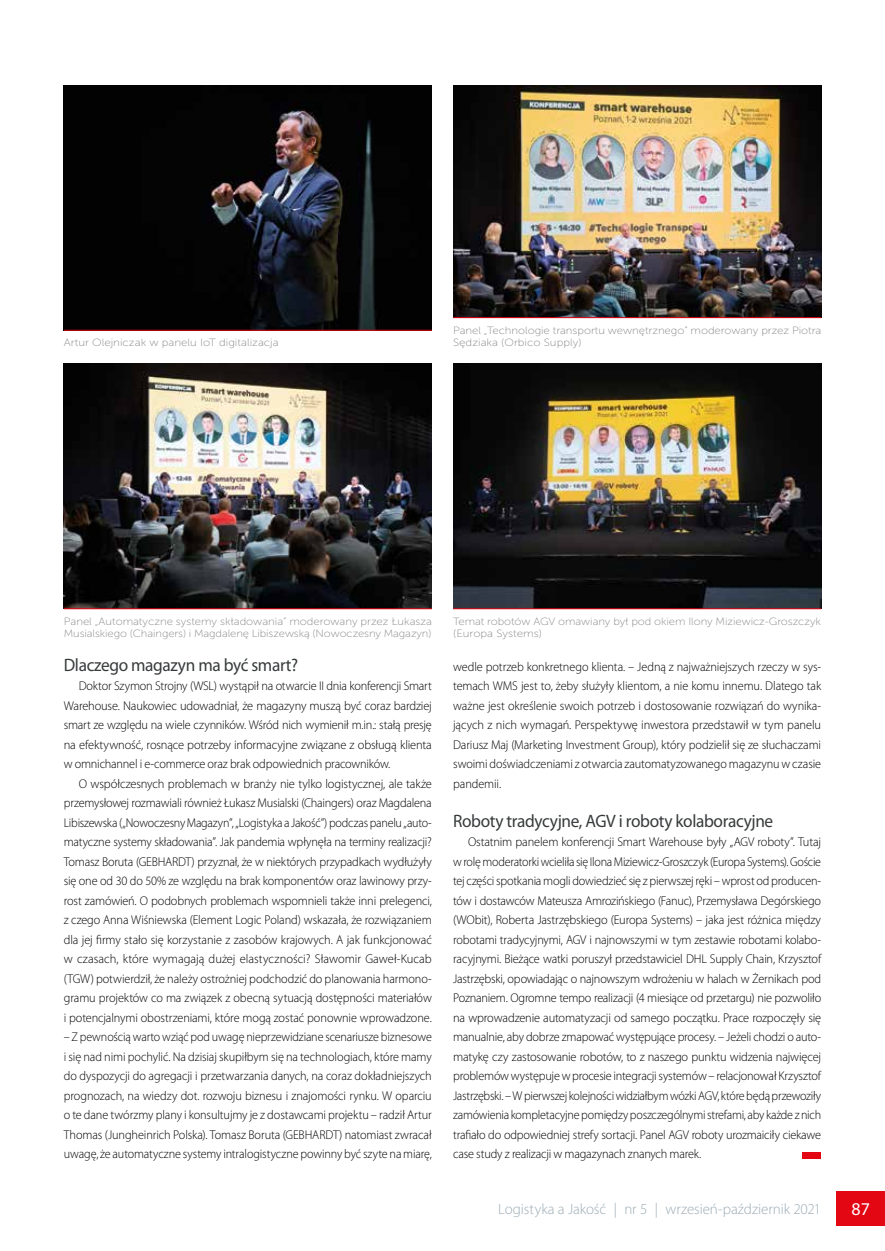
<style>
.page{position:relative;width:885px;height:1251px;background:#fff}
.page>*{position:absolute;margin:0;border:0;box-sizing:border-box;transform-origin:0 0}
.t1{font:18px "Myriad Pro";letter-spacing:-.02em;color:#373a3b;scale:.96 1}
.t2{font:18px "Myriad Pro";color:#fff}
.t3{font:300 15px "Myriad Pro";letter-spacing:-.005em;color:#9cacb5}
.t4{font:300 12.75px/19.5px "Myriad Pro";letter-spacing:-.01em;color:#000;text-align:justify}
.t5{font:300 12.75px/19.5px "Myriad Pro";letter-spacing:-.01em;color:#000;text-align:justify;scale:.96 1}
.t6{font:300 12.75px/19.5px "Myriad Pro";letter-spacing:-.01em;color:#000;text-align:justify;scale:.94 1}
.t7{font:10.5px/12.6px "Museo Sans 100";letter-spacing:-.005em;color:#878787;scale:1.08 1}
.t8{font:10.5px/12.6px "Museo Sans 100";letter-spacing:-.005em;color:#878787;scale:1.09 1}
.t9{font:10.5px "Museo Sans 100";letter-spacing:-.005em;color:#878787;scale:1.1 1}
</style>
<div class="page">
<div style="left:802px;top:1151px;width:19px;height:7px;background:#e30613"></div>
<img style="left:64px;top:85px;width:368px;height:245px">
<img style="left:453px;top:85px;width:368px;height:232px">
<img style="left:64px;top:363px;width:368px;height:245px">
<img style="left:453px;top:363px;width:368px;height:245px">
<hr style="left:64px;top:330px;width:368px;height:1px;background:#e30613">
<hr style="left:453px;top:317px;width:368px;height:1px;background:#e30613">
<hr style="left:64px;top:608px;width:368px;height:1px;background:#e30613">
<hr style="left:453px;top:608px;width:368px;height:1px;background:#e30613">
<div style="left:836px;top:1191px;width:48px;height:34px;background:#e30613"></div>
<p class="t9" style="left:64px;top:337px;width:197px">Artur Olejniczak w panelu IoT digitalizacja</p>
<p class="t7" style="left:453px;top:324px;width:342px">Panel „Technologie transportu wewnętrznego” moderowany przez Piotra<br>Sędziaka (Orbico Supply)</p>
<p class="t8" style="left:64px;top:615px;width:339px">Panel „Automatyczne systemy składowania” moderowany przez Łukasza<br>Musialskiego (Chaingers) i Magdalenę Libiszewską (Nowoczesny Magazyn)</p>
<p class="t7" style="left:453px;top:615px;width:342px">Temat robotów AGV omawiany był pod okiem Ilony Miziewicz-Groszczyk (Europa Systems)</p>
<h1 class="t1" style="left:64px;top:653px;width:245px">Dlaczego magazyn ma być smart?</h1>
<p class="t5" style="left:64px;top:675px;width:385px;text-indent:15px">Doktor Szymon Strojny (WSL) wystąpił na otwarcie II dnia konferencji Smart Warehouse. Naukowiec udowadniał, że magazyny muszą być coraz bardziej smart ze względu na wiele czynników. Wśród nich wymienił m.in.: stałą presję na efektywność, rosnące potrzeby informacyjne związane z obsługą klienta w omnichannel i e-commerce oraz brak odpowiednich pracowników.</p>
<p class="t4" style="left:64px;top:773px;width:369px;text-indent:15px">O współczesnych problemach w branży nie tylko logistycznej, ale także przemysłowej rozmawiali również Łukasz Musialski (Chaingers) oraz Magdalena Libiszewska („Nowoczesny Magazyn”, „Logistyka a Jakość”) podczas panelu „auto&shy;matyczne systemy składowania”. Jak pandemia wpłynęła na terminy realizacji?<br>Tomasz Boruta (GEBHARDT) przyznał, że w niektórych przypadkach wydłużyły się one od 30 do 50% ze względu na brak komponentów oraz lawinowy przy&shy;rost zamówień. O podobnych problemach wspomnieli także inni prelegenci, z czego Anna Wiśniewska (Element Logic Poland) wskazała, że rozwiązaniem dla jej firmy stało się korzystanie z zasobów krajowych. A jak funkcjonować w czasach, które wymagają dużej elastyczności? Sławomir Gaweł-Kucab (TGW) potwierdził, że należy ostrożniej podchodzić do planowania harmono&shy;gramu projektów co ma związek z obecną sytuacją dostępności materiałów i potencjalnymi obostrzeniami, które mogą zostać ponownie wprowadzone.</p>
<p class="t6" style="left:64px;top:1026px;width:393px">– Z pewnością warto wziąć pod uwagę nieprzewidziane scenariusze biznesowe i się nad nimi pochylić. Na dzisiaj skupiłbym się na technologiach, które mamy do dyspozycji do agregacji i przetwarzania danych, na coraz dokładniejszych prognozach, na wiedzy dot. rozwoju biznesu i znajomości rynku. W oparciu o te dane twórzmy plany i konsultujmy je z dostawcami projektu – radził Artur Thomas (Jungheinrich Polska). Tomasz Boruta (GEBHARDT) natomiast zwracał uwagę, że automatyczne systemy intralogistyczne powinny być szyte na miarę,</p>
<p class="t5" style="left:453px;top:656px;width:385px">wedle potrzeb konkretnego klienta. – Jedną z najważniejszych rzeczy w sys&shy;temach WMS jest to, żeby służyły klientom, a nie komu innemu. Dlatego tak ważne jest określenie swoich potrzeb i dostosowanie rozwiązań do wynika&shy;jących z nich wymagań. Perspektywę inwestora przedstawił w tym panelu Dariusz Maj (Marketing Investment Group), który podzielił się ze słuchaczami swoimi doświadczeniami z otwarcia zautomatyzowanego magazynu w czasie pandemii.</p>
<h1 class="t1" style="left:453px;top:809px;width:335px">Roboty tradycyjne, AGV i roboty kolaboracyjne</h1>
<p class="t4" style="left:453px;top:831px;width:369px;text-indent:15px">Ostatnim panelem konferencji Smart Warehouse były „AGV roboty”. Tutaj w rolę moderatorki wcieliła się Ilona Miziewicz-Groszczyk (Europa Systems). Goście tej części spotkania mogli dowiedzieć się z pierwszej ręki – wprost od producen&shy;tów i dostawców Mateusza Amrozińskiego (Fanuc), Przemysława Degórskiego (WObit), Roberta Jastrzębskiego (Europa Systems) – jaka jest różnica między robotami tradycyjnymi, AGV i najnowszymi w tym zestawie robotami kolabo&shy;racyjnymi. Bieżące watki poruszył przedstawiciel DHL Supply Chain, Krzysztof Jastrzębski, opowiadając o najnowszym wdrożeniu w halach w Żernikach pod Poznaniem. Ogromne tempo realizacji (4 miesiące od przetargu) nie pozwoliło na wprowadzenie automatyzacji od samego początku. Prace rozpoczęły się manualnie, aby dobrze zmapować występujące procesy. – Jeżeli chodzi o auto&shy;matykę czy zastosowanie robotów, to z naszego punktu widzenia najwięcej problemów występuje w procesie integracji systemów – relacjonował Krzysztof Jastrzębski. – W pierwszej kolejności widziałbym wózki AGV, które będą przewoziły zamówienia kompletacyjne pomiędzy poszczególnymi strefami, aby każde z nich trafiało do odpowiedniej strefy sortacji. Panel AGV roboty urozmaiciły ciekawe case study z realizacji w magazynach znanych marek.</p>
<p class="t3" style="left:498px;top:1199px;width:324px">Logistyka a Jakość | nr 5 | wrzesień-październik 2021</p>
<h1 class="t2" style="left:851px;top:1197px;width:20px">87</h1>
</div>
